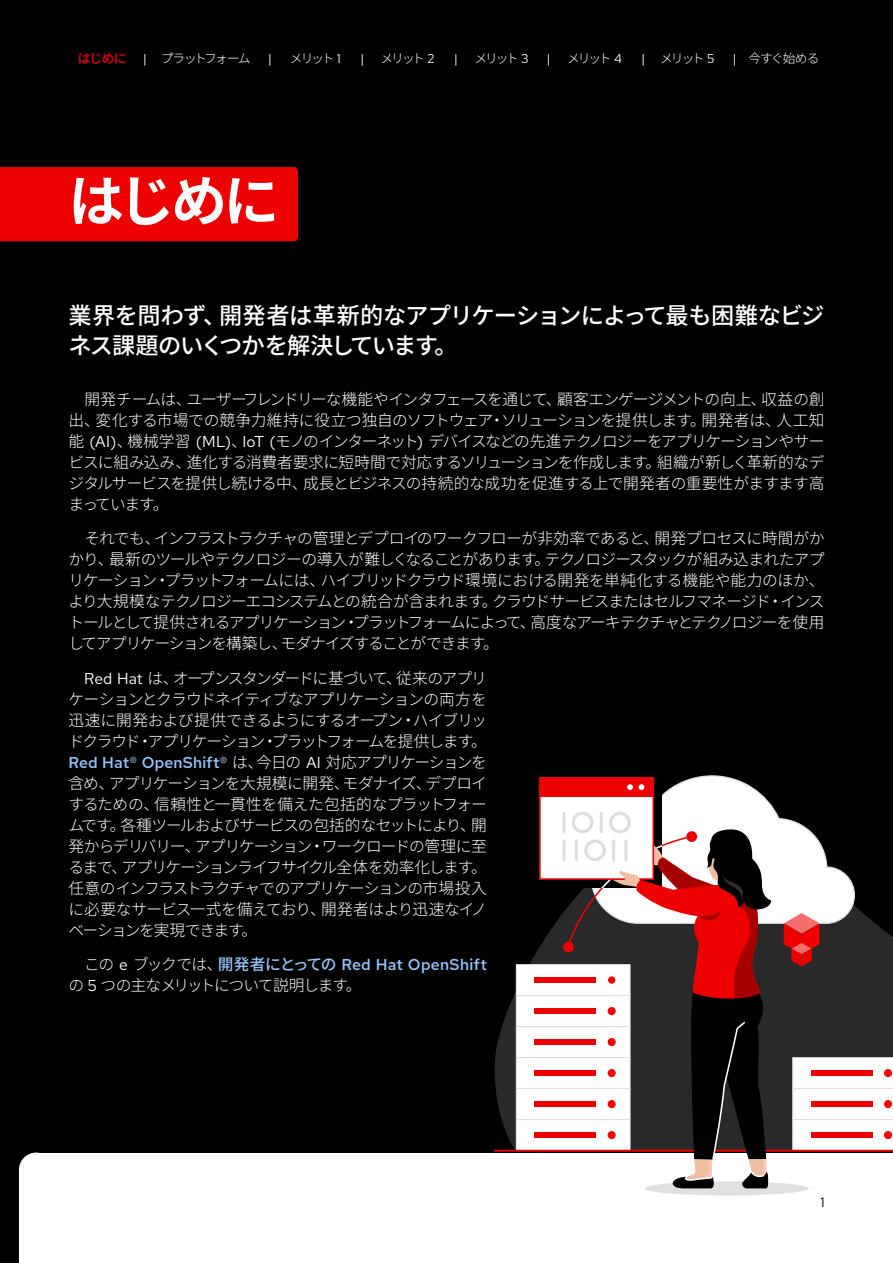
<style>
.page{position:relative;width:893px;height:1263px;background:#fff}
.page>*{position:absolute;margin:0;border:0;box-sizing:border-box;transform-origin:0 0}
.t1{font:700 55.5px "Noto Sans JP";color:#fff}
.t2{font:500 23.25px/30px "Noto Sans JP";letter-spacing:-.035em;color:#fff}
.t3{font:300 15.75px/21px "Noto Sans JP";letter-spacing:-.06em;color:#fff;text-align:justify}
.t4{font:500 15.75px "Red Hat Text";letter-spacing:.01em;color:#92c5f9}
.t5{font:13.5px "Red Hat Text";color:#000}
.t6{font:300 12.75px "Noto Sans JP";letter-spacing:-.155em;color:#fff}
.t7{font:500 12.75px "Noto Sans JP";color:#e00}
.t8{font:12.75px "Red Hat Text";color:#fff}
.s1{font-family:"Red Hat Text";font-weight:400}
.s2{font-family:"Noto Sans JP";font-weight:300;color:#fff}
.s3{font-weight:400;color:#fff}
.s4{font-family:"Noto Sans JP"}
</style>
<div class="page">
<div style="left:0;top:0;width:893px;height:1152px;background:#000"></div>
<div style="left:0;top:167px;width:298px;height:74px;background:#e00"></div>
<div style="left:0;top:1152px;width:38px;height:111px;background:#000"></div>
<div style="left:19px;top:1152px;width:34px;height:111px;background:#fff"></div>
<svg style="left:495px;top:948px;width:44px;height:202px;fill:#292828"></svg>
<div style="left:516px;top:964px;width:114px;height:31px;background:#fff"></div>
<div style="left:516px;top:964px;width:115px;height:32px;border:1px solid #dedede"></div>
<div style="left:534px;top:977px;width:62px;height:6px;background:#e00"></div>
<div style="left:516px;top:995px;width:114px;height:31px;background:#fff"></div>
<div style="left:516px;top:995px;width:115px;height:32px;border:1px solid #dedede"></div>
<div style="left:535px;top:1008px;width:61px;height:6px;background:#e00"></div>
<div style="left:516px;top:1026px;width:114px;height:31px;background:#fff"></div>
<div style="left:516px;top:1026px;width:115px;height:32px;border:1px solid #dedede"></div>
<div style="left:535px;top:1039px;width:61px;height:6px;background:#e00"></div>
<div style="left:516px;top:1057px;width:114px;height:31px;background:#fff"></div>
<div style="left:516px;top:1057px;width:115px;height:32px;border:1px solid #dedede"></div>
<div style="left:535px;top:1070px;width:61px;height:6px;background:#e00"></div>
<div style="left:516px;top:1088px;width:114px;height:31px;background:#fff"></div>
<div style="left:516px;top:1088px;width:115px;height:32px;border:1px solid #dedede"></div>
<div style="left:535px;top:1101px;width:61px;height:6px;background:#e00"></div>
<div style="left:516px;top:1119px;width:114px;height:31px;background:#fff"></div>
<div style="left:516px;top:1119px;width:115px;height:32px;border:1px solid #dedede"></div>
<div style="left:535px;top:1132px;width:61px;height:6px;background:#e00"></div>
<hr style="left:495px;top:1150px;width:398px;height:2px;background:#e00">
<div style="left:644px;top:1181px;width:165px;height:14px;background:#e0e0e0;border-radius:50%"></div>
<svg style="left:539px;top:775px;width:354px;height:413px"></svg>
<p class="t7" style="left:78px;top:51px;width:50px">はじめに</p>
<p class="t6" style="left:143px;top:51px;width:109px"><span class="s1">|</span> プラットフォーム</p>
<p class="t8" style="left:268px;top:50px;width:5px">|</p>
<p class="t6" style="left:290px;top:51px;width:52px">メリット <span class="s1">1</span></p>
<p class="t8" style="left:360px;top:50px;width:5px">|</p>
<p class="t6" style="left:381px;top:51px;width:55px">メリット <span class="s1">2</span></p>
<p class="t8" style="left:454px;top:50px;width:5px">|</p>
<p class="t6" style="left:474px;top:51px;width:56px">メリット <span class="s1">3</span></p>
<p class="t8" style="left:547px;top:50px;width:5px">|</p>
<p class="t6" style="left:567px;top:51px;width:56px">メリット <span class="s1">4</span></p>
<p class="t6" style="left:641px;top:51px;width:75px"><span class="s1">|</span> メリット <span class="s1">5</span></p>
<p class="t6" style="left:733px;top:51px;width:88px"><span class="s1">|</span> 今すぐ始める</p>
<h1 class="t1" style="left:68px;top:170px;width:212px">はじめに</h1>
<h2 class="t2" style="left:68px;top:301px;width:757px">業界を問わず、開発者は革新的なアプリケーションによって最も困難なビジネス課題のいくつかを解決しています。</h2>
<p class="t3" style="left:68px;top:389px;width:758px;text-indent:16px">開発チームは、ユーザーフレンドリーな機能やインタフェースを通じて、顧客エンゲージメントの向上、収益の創出、変化する市場での競争力維持に役立つ独自のソフトウェア・ソリューションを提供します。開発者は、人工知能 <span class="s1">(AI)</span>、機械学習 <span class="s1">(ML)</span>、<span class="s1">IoT (</span>モノのインターネット<span class="s1">)</span> デバイスなどの先進テクノロジーをアプリケーションやサービスに組み込み、進化する消費者要求に短時間で対応するソリューションを作成します。組織が新しく革新的なデジタルサービスを提供し続ける中、成長とビジネスの持続的な成功を促進する上で開発者の重要性がますます高まっています。</p>
<p class="t3" style="left:68px;top:528px;width:758px;text-indent:16px">それでも、インフラストラクチャの管理とデプロイのワークフローが非効率であると、開発プロセスに時間がかかり、最新のツールやテクノロジーの導入が難しくなることがあります。テクノロジースタックが組み込まれたアプリケーション・プラットフォームには、ハイブリッドクラウド環境における開発を単純化する機能や能力のほか、より大規模なテクノロジーエコシステムとの統合が含まれます。クラウドサービスまたはセルフマネージド・インストールとして提供されるアプリケーション・プラットフォームによって、高度なアーキテクチャとテクノロジーを使用してアプリケーションを構築し、モダナイズすることができます。</p>
<p class="t3" style="left:68px;top:668px;width:420px;text-indent:16px"><span class="s1">Red Hat</span> は、オープンスタンダードに基づいて、従来のアプリケーションとクラウドネイティブなアプリケーションの両方を迅速に開発および提供できるようにするオープン・ハイブリッドクラウド・アプリケーション・プラットフォームを提供します。</p>
<p class="t4" style="left:68px;top:752px;width:420px">Red Hat® OpenShift® <span class="s2">は、今日の</span> <span class="s3">AI</span> <span class="s2">対応アプリケーションを</span></p>
<p class="t3" style="left:68px;top:773px;width:420px">含め、アプリケーションを大規模に開発、モダナイズ、デプロイするための、信頼性と一貫性を備えた包括的なプラットフォームです。各種ツールおよびサービスの包括的なセットにより、開発からデリバリー、アプリケーション・ワークロードの管理に至るまで、アプリケーションライフサイクル全体を効率化します。任意のインフラストラクチャでのアプリケーションの市場投入に必要なサービス一式を備えており、開発者はより迅速なイノベーションを実現できます。</p>
<p class="t4" style="left:84px;top:954px;width:404px"><span class="s2">この</span> <span class="s3">e</span> <span class="s2">ブックでは、</span><span class="s4">開発者にとっての</span> Red Hat OpenShift</p>
<p class="t3" style="left:68px;top:975px;width:294px">の <span class="s1">5</span> つの主なメリットについて説明します。</p>
<p class="t5" style="left:820px;top:1194px;width:6px">1</p>
</div>
